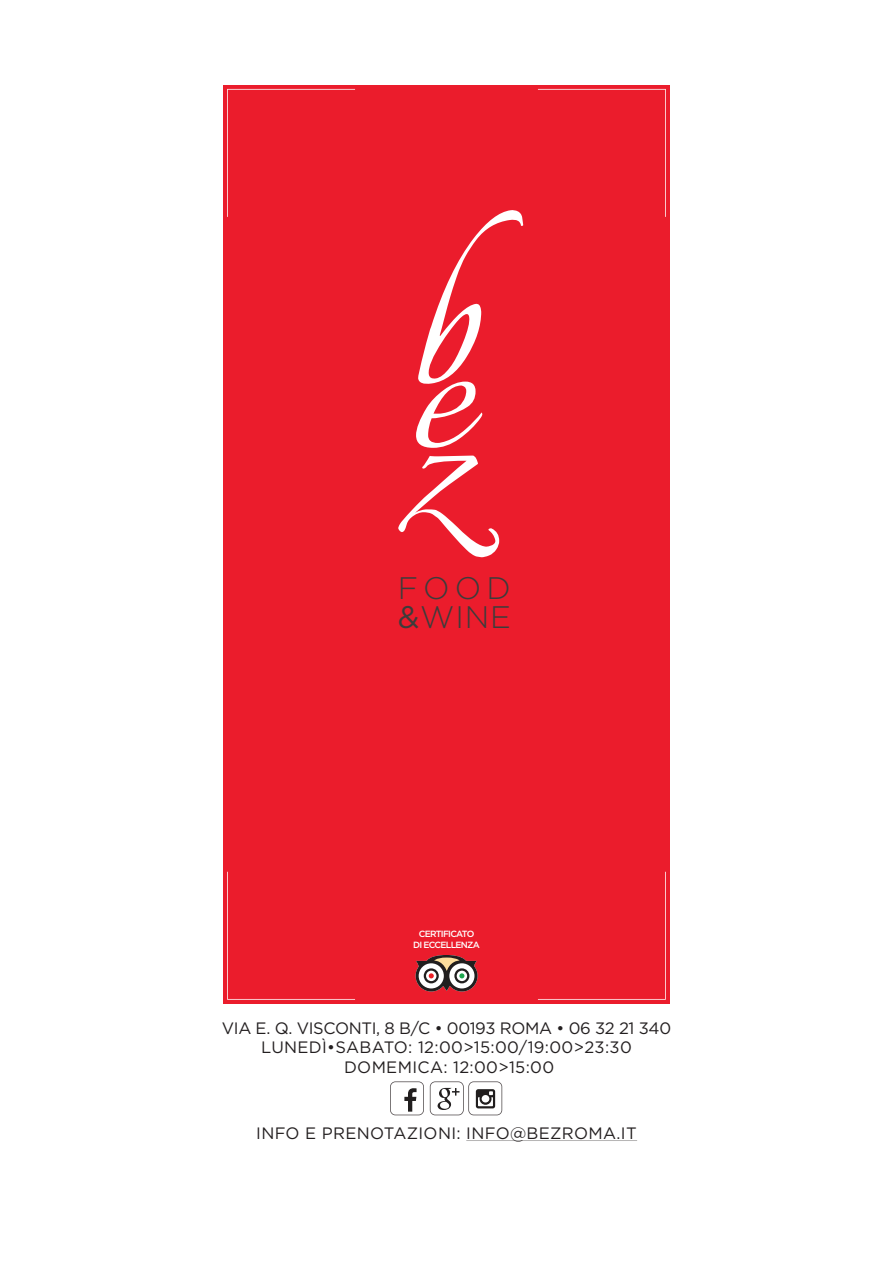
<style>
.page{position:relative;width:893px;height:1263px;background:#fff}
.page>*{position:absolute;margin:0;border:0;box-sizing:border-box;transform-origin:0 0}
.t1{font:300 31.05px/28.2px "Gotham";letter-spacing:.09em;color:#3c3c3b}
.t2{font:16.5px/19.8px "Gotham";letter-spacing:.02em;color:#231f20;text-align:center}
.t3{font:500 9px/10.8px "Gotham";letter-spacing:-.08em;color:#fff;text-align:center}
.s1{font-weight:400}
</style>
<div class="page">
<div style="left:223px;top:85px;width:447px;height:918px;background:#eb1c2c"></div>
<svg style="left:416px;top:210px;width:107px;height:238px"></svg>
<svg style="left:398px;top:456px;width:101px;height:101px"></svg>
<svg style="left:227px;top:89px;width:128px;height:128px"></svg>
<svg style="left:538px;top:89px;width:128px;height:128px"></svg>
<svg style="left:227px;top:872px;width:128px;height:128px"></svg>
<svg style="left:538px;top:872px;width:128px;height:128px"></svg>
<svg style="left:416px;top:955px;width:62px;height:36px"></svg>
<svg style="left:390px;top:1081px;width:34px;height:34px"></svg>
<svg style="left:430px;top:1081px;width:72px;height:34px"></svg>
<h1 class="t1" style="left:398px;top:574px;width:115px">FOOD <span class="s1">&amp;</span>WINE</h1>
<p class="t3" style="left:413px;top:928px;width:68px">CERTIFICATO<br>DI ECCELLENZA</p>
<p class="t2" style="left:222px;top:1017px;width:451px">VIA E. Q. VISCONTI, 8 B/C • 00193 ROMA • 06 32 21 340<br>LUNEDÌ•SABATO: 12:00&gt;15:00/19:00&gt;23:30<br>DOMEMICA: 12:00&gt;15:00</p>
<p class="t2" style="left:256px;top:1122px;width:382px">INFO E PRENOTAZIONI: INFO@BEZROMA.IT</p>
</div>
